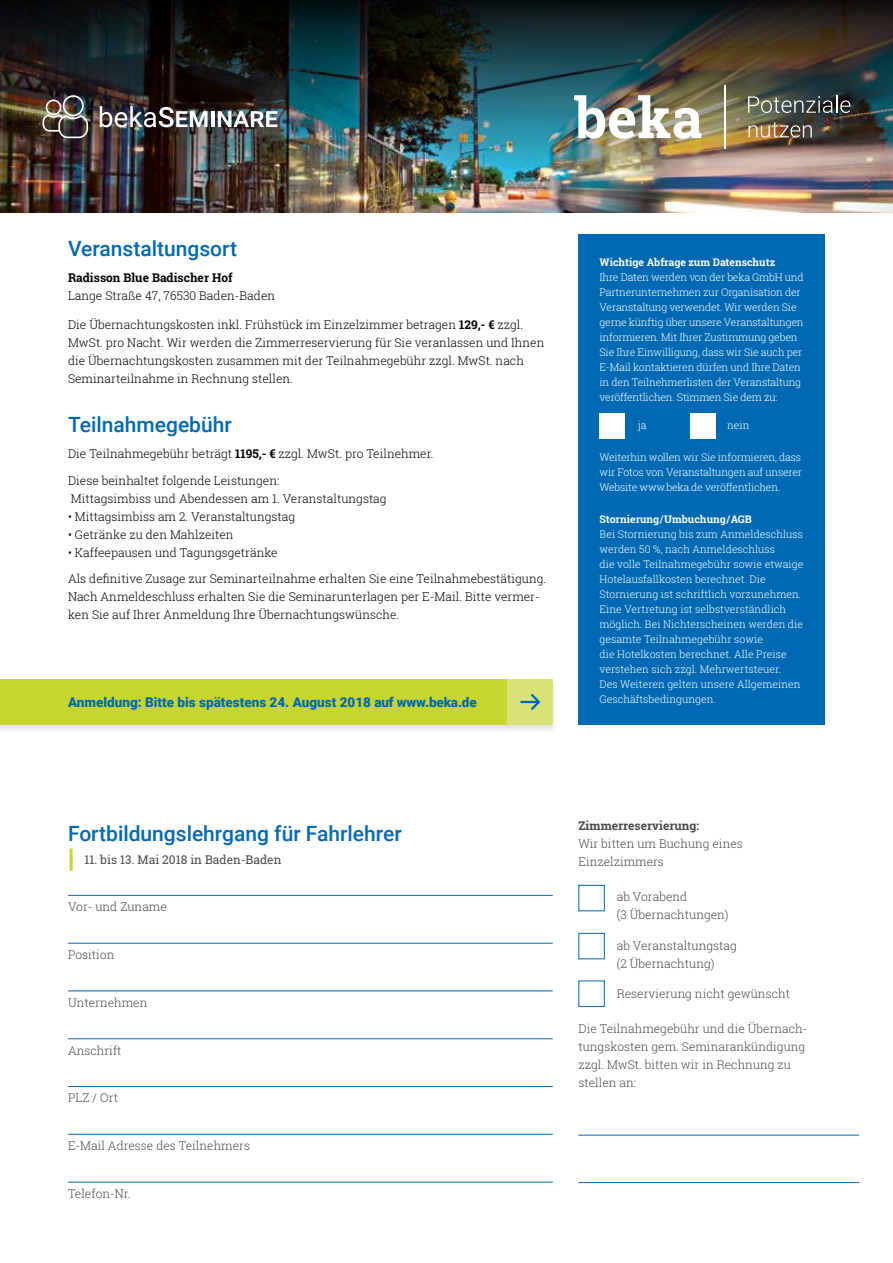
<style>
.page{position:relative;width:893px;height:1263px;background:#fff}
.page>*{position:absolute;margin:0;border:0;box-sizing:border-box;transform-origin:0 0}
.t1{font:500 21px "Roboto";color:#0069b4}
.t2{font:900 13.5px "Roboto";color:#0069b4}
.t3{font:300 12px/18px "Roboto Slab";color:#000}
.t4{font:300 12px/18px "Roboto Slab";color:#4a4a49}
.t5{font:12px "Roboto Slab";color:#4a4a49}
.t6{font:700 12px "Roboto Slab";color:#000}
.t7{font:700 12px "Roboto Slab";color:#4a4a49}
.t8{font:300 10.5px/15px "Roboto Slab";letter-spacing:-.01em;color:#fff}
.t9{font:700 10.5px "Roboto Slab";color:#fff}
.s1{font-weight:700}
</style>
<div class="page">
<img style="left:0;top:170px;width:893px;height:43px">
<img style="left:0;top:0;width:893px;height:170px">
<img style="left:574px;top:95px;width:127px;height:44px">
<hr style="left:724px;top:85px;width:1px;height:64px;background:#fff">
<svg style="left:748px;top:122px;width:64px;height:16px"></svg>
<svg style="left:748px;top:96px;width:102px;height:17px;background:#656a65"></svg>
<img style="left:100px;top:106px;width:108px;height:21px">
<hr style="left:211px;top:111px;width:3px;height:16px;background:#fff">
<svg style="left:218px;top:111px;width:59px;height:16px"></svg>
<img style="left:43px;top:95px;width:45px;height:43px">
<hr style="left:68px;top:895px;width:485px;height:1px;background:#0069b4">
<hr style="left:68px;top:943px;width:485px;height:1px;background:#0069b4">
<hr style="left:68px;top:990px;width:485px;height:1px;background:#0069b4">
<hr style="left:68px;top:1038px;width:485px;height:1px;background:#0069b4">
<hr style="left:68px;top:1086px;width:485px;height:1px;background:#0069b4">
<hr style="left:68px;top:1134px;width:485px;height:1px;background:#0069b4">
<hr style="left:68px;top:1182px;width:485px;height:1px;background:#0069b4">
<hr style="left:70px;top:848px;width:3px;height:23px;background:#c7d530">
<div style="left:578px;top:234px;width:247px;height:490px;background:#0069b4"></div>
<div style="left:600px;top:413px;width:25px;height:26px;background:#fff"></div>
<div style="left:690px;top:413px;width:25px;height:26px;background:#fff"></div>
<div style="left:0;top:679px;width:557px;height:54px;background:#000;opacity:.11"></div>
<div style="left:0;top:679px;width:553px;height:46px;background:#c7d530"></div>
<div style="left:507px;top:679px;width:46px;height:46px;background:#d9e274"></div>
<svg style="left:521px;top:694px;width:19px;height:16px"></svg>
<hr style="left:578px;top:1135px;width:281px;height:1px;background:#0069b4">
<hr style="left:578px;top:1182px;width:281px;height:1px;background:#0069b4">
<div style="left:578px;top:933px;width:27px;height:26px;border:1px solid #0069b4"></div>
<div style="left:578px;top:980px;width:27px;height:27px;border:1px solid #0069b4"></div>
<div style="left:578px;top:885px;width:27px;height:26px;border:1px solid #0069b4"></div>
<h1 class="t1" style="left:68px;top:234px;width:170px">Veranstaltungsort</h1>
<p class="t6" style="left:68px;top:270px;width:166px">Radisson Blue Badischer Hof</p>
<p class="t3" style="left:68px;top:287px;width:209px">Lange Straße 47, 76530 Baden-Baden</p>
<p class="t3" style="left:68px;top:315px;width:478px">Die Übernachtungskosten inkl. Frühstück im Einzelzimmer betragen <span class="s1">129,- €</span> zzgl.<br>MwSt. pro Nacht. Wir werden die Zimmerreservierung für Sie veranlassen und Ihnen die Übernachtungskosten zusammen mit der Teilnahmegebühr zzgl. MwSt. nach Seminarteilnahme in Rechnung stellen.</p>
<h1 class="t1" style="left:68px;top:410px;width:165px">Teilnahmegebühr</h1>
<p class="t3" style="left:68px;top:445px;width:367px">Die Teilnahmegebühr beträgt <span class="s1">1195,- €</span> zzgl. MwSt. pro Teilnehmer.</p>
<p class="t3" style="left:68px;top:471px;width:320px">Diese beinhaltet folgende Leistungen:<br>Mittagsimbiss und Abendessen am 1. Veranstaltungstag</p>
<p class="t3" style="left:68px;top:507px;width:229px">• Mittagsimbiss am 2. Veranstaltungstag</p>
<p class="t3" style="left:68px;top:525px;width:167px">• Getränke zu den Mahlzeiten</p>
<p class="t3" style="left:68px;top:543px;width:211px">• Kaffeepausen und Tagungsgetränke</p>
<p class="t3" style="left:68px;top:570px;width:480px">Als definitive Zusage zur Seminarteilnahme erhalten Sie eine Teilnahmebestätigung.<br>Nach Anmeldeschluss erhalten Sie die Seminarunterlagen per E-Mail. Bitte vermer&shy;ken Sie auf Ihrer Anmeldung Ihre Übernachtungswünsche.</p>
<p class="t2" style="left:68px;top:693px;width:410px">Anmeldung: Bitte bis spätestens 24. August 2018 auf www.beka.de</p>
<p class="t9" style="left:600px;top:255px;width:177px">Wichtige Abfrage zum Datenschutz</p>
<p class="t8" style="left:600px;top:270px;width:206px">Ihre Daten werden von der beka GmbH und Partnerunternehmen zur Organisation der Veranstaltung verwendet. Wir werden Sie gerne künftig über unsere Veranstaltungen informieren. Mit Ihrer Zustimmung geben Sie Ihre Einwilligung, dass wir Sie auch per E-Mail kontaktieren dürfen und Ihre Daten in den Teilnehmerlisten der Veranstaltung veröffentlichen. Stimmen Sie dem zu:</p>
<p class="t8" style="left:638px;top:417px;width:10px">ja</p>
<p class="t8" style="left:727px;top:417px;width:24px">nein</p>
<p class="t8" style="left:600px;top:449px;width:204px;text-align:justify">Weiterhin wollen wir Sie informieren, dass wir Fotos von Veranstaltungen auf unserer Website www.beka.de veröffentlichen.</p>
<p class="t9" style="left:600px;top:512px;width:154px">Stornierung / Umbuchung / AGB</p>
<p class="t8" style="left:600px;top:526px;width:205px">Bei Stornierung bis zum Anmeldeschluss werden 50 %, nach Anmeldeschluss<br>die volle Teilnahmegebühr sowie etwaige Hotelausfallkosten berechnet. Die Stornierung ist schriftlich vorzunehmen.<br>Eine Vertretung ist selbstverständlich möglich. Bei Nichterscheinen werden die gesamte Teilnahmegebühr sowie<br>die Hotelkosten berechnet. Alle Preise verstehen sich zzgl. Mehrwertsteuer.<br>Des Weiteren gelten unsere Allgemeinen Geschäftsbedingungen.</p>
<h1 class="t1" style="left:68px;top:819px;width:335px">Fortbildungslehrgang für Fahrlehrer</h1>
<p class="t5" style="left:85px;top:851px;width:198px">11. bis 13. Mai 2018 in Baden-Baden</p>
<p class="t4" style="left:68px;top:898px;width:100px">Vor- und Zuname</p>
<p class="t4" style="left:68px;top:945px;width:48px">Position</p>
<p class="t4" style="left:68px;top:993px;width:81px">Unternehmen</p>
<p class="t4" style="left:68px;top:1041px;width:55px">Anschrift</p>
<p class="t4" style="left:68px;top:1089px;width:51px">PLZ / Ort</p>
<p class="t4" style="left:68px;top:1136px;width:183px">E-Mail Adresse des Teilnehmers</p>
<p class="t4" style="left:68px;top:1184px;width:64px">Telefon-Nr.</p>
<p class="t7" style="left:578px;top:817px;width:122px">Zimmerreservierung:</p>
<p class="t4" style="left:578px;top:834px;width:166px">Wir bitten um Buchung eines<br>Einzelzimmers</p>
<p class="t4" style="left:617px;top:887px;width:113px">ab Vorabend<br>(3 Übernachtungen)</p>
<p class="t4" style="left:617px;top:936px;width:122px">ab Veranstaltungstag (2 Übernachtung)</p>
<p class="t4" style="left:617px;top:985px;width:175px">Reservierung nicht gewünscht</p>
<p class="t4" style="left:578px;top:1020px;width:231px">Die Teilnahmegebühr und die Übernach&shy;tungskosten gem. Seminarankündigung zzgl. MwSt. bitten wir in Rechnung zu stellen an:</p>
</div>
